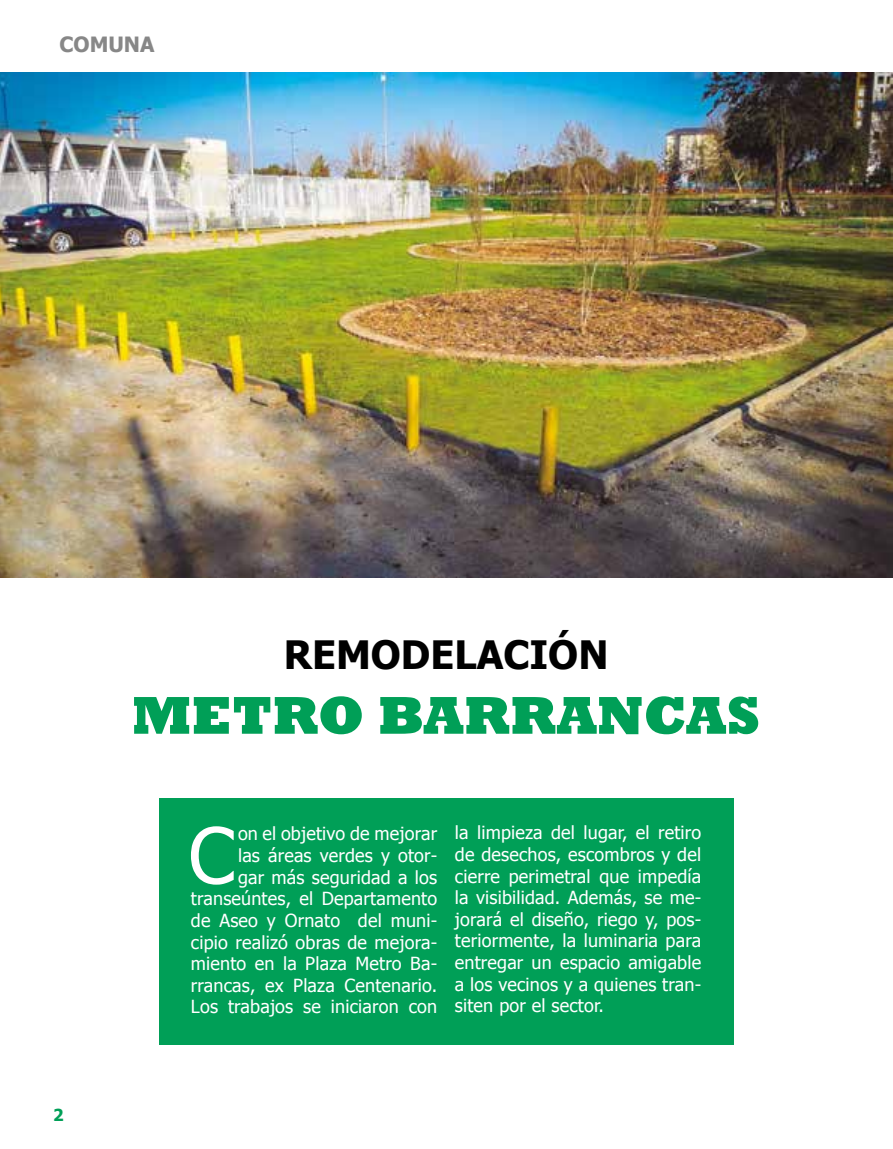
<style>
.page{position:relative;width:893px;height:1149px;background:#fff}
.page>*{position:absolute;margin:0;border:0;box-sizing:border-box;transform-origin:0 0}
.t1{font:77.4px "Tahoma";color:#fff}
.t2{font:800 54px "Rockwell";color:#009f57}
.t3{font:700 39px "Tahoma";color:#000}
.t4{font:700 21px "Tahoma";color:#878787}
.t5{font:18px/21.6px "Tahoma";letter-spacing:.01em;color:#fff;text-align:right}
.t6{font:700 16.5px "Tahoma";color:#009f57}
</style>
<div class="page">
<div style="left:159px;top:797px;width:574px;height:247px;background:#009f57"></div>
<img style="left:0;top:72px;width:893px;height:505px">
<p class="t4" style="left:60px;top:29px;width:97px">COMUNA</p>
<h3 class="t3" style="left:284px;top:627px;width:326px">REMODELACIÓN</h3>
<h2 class="t2" style="left:132px;top:684px;width:630px">METRO BARRANCAS</h2>
<p class="t6" style="left:53px;top:1103px;width:12px">2</p>
<p class="t5" style="left:191px;top:822px;width:248px">on el objetivo de mejorar<br>las áreas verdes y otor-<br>gar más seguridad a los transeúntes, el Departamento de Aseo y Ornato del muni&shy;cipio realizó obras de mejora&shy;miento en la Plaza Metro Ba&shy;rrancas, ex Plaza Centenario.<br>Los trabajos se iniciaron con</p>
<p class="t5" style="left:455px;top:820px;width:248px;text-align:justify">la limpieza del lugar, el retiro de desechos, escombros y del cierre perimetral que impedía la visibilidad. Además, se me&shy;jorará el diseño, riego y, pos&shy;teriormente, la luminaria para entregar un espacio amigable a los vecinos y a quienes tran&shy;siten por el sector.</p>
<h1 class="t1" style="left:188px;top:803px;width:48px">C</h1>
</div>
